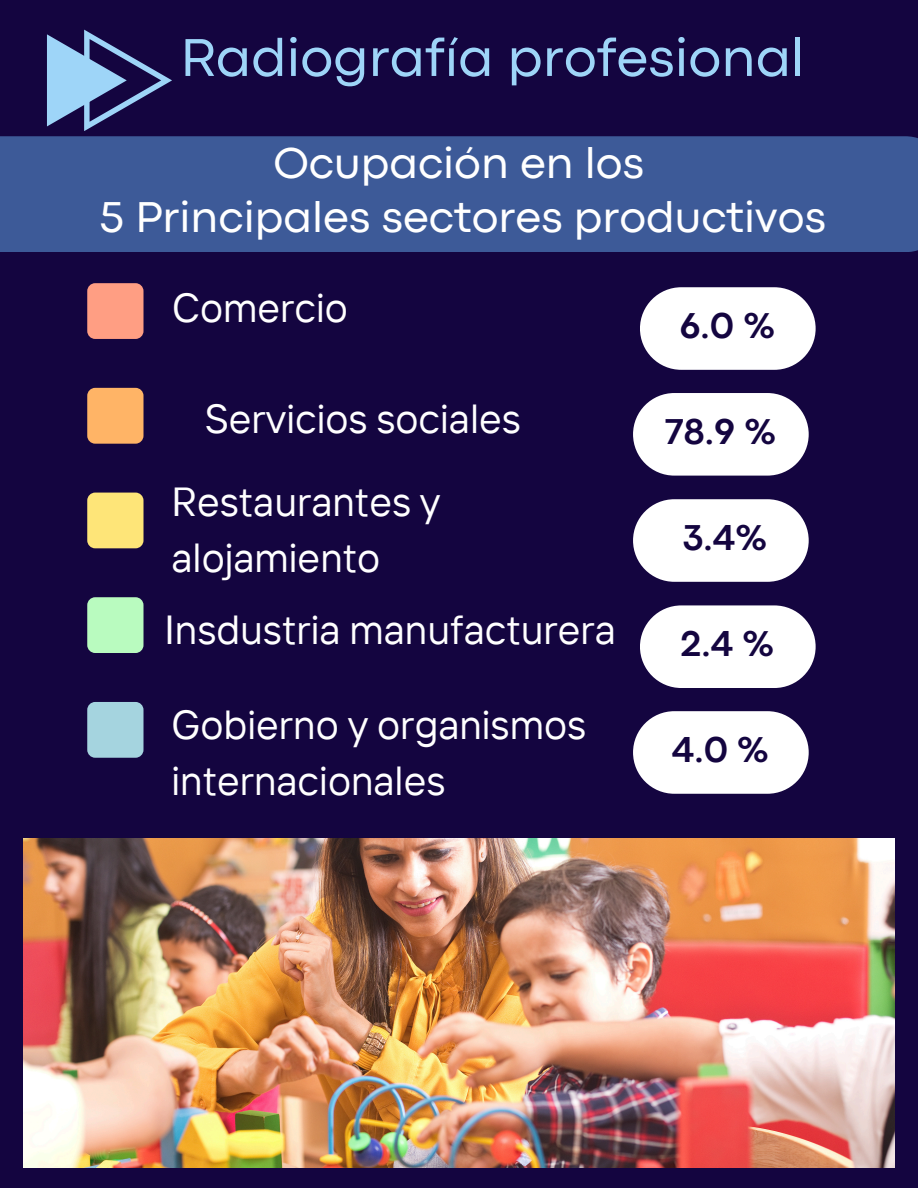
<style>
.page{position:relative;width:918px;height:1188px;background:#140540}
.page>*{position:absolute;margin:0;border:0;box-sizing:border-box;transform-origin:0 0}
.t1{font:55.5px "Codec Pro";color:#9ed5f8}
.t2{font:45px "Codec Pro";color:#fff}
.t3{font:40.5px/56.2px "TT Interphases";color:#fff}
.t4{font:700 37.5px "Codec Pro";color:#140540}
</style>
<div class="page">
<div style="left:0;top:136px;width:918px;height:116px;background:#3d5a98"></div>
<div style="left:87px;top:283px;width:57px;height:56px;background:#ff9e83;border-radius:8px"></div>
<div style="left:87px;top:388px;width:57px;height:56px;background:#ffb466;border-radius:8px"></div>
<div style="left:87px;top:493px;width:57px;height:55px;background:#fee578;border-radius:8px"></div>
<div style="left:87px;top:597px;width:57px;height:56px;background:#b9fbbf;border-radius:8px"></div>
<div style="left:87px;top:702px;width:57px;height:56px;background:#a5d4df;border-radius:8px"></div>
<img style="left:23px;top:839px;width:872px;height:329px">
<svg style="left:47px;top:30px;width:125px;height:101px"></svg>
<div style="left:640px;top:287px;width:176px;height:83px;background:#fff;border-radius:41px"></div>
<div style="left:640px;top:605px;width:176px;height:83px;background:#fff;border-radius:41px"></div>
<div style="left:633px;top:711px;width:176px;height:83px;background:#fff;border-radius:41px"></div>
<div style="left:633px;top:499px;width:176px;height:83px;background:#fff;border-radius:41px"></div>
<div style="left:633px;top:393px;width:176px;height:83px;background:#fff;border-radius:41px"></div>
<h2 class="t1" style="left:180px;top:38px;width:626px">Radiografía profesional</h2>
<h2 class="t2" style="left:273px;top:148px;width:372px">Ocupación en los</h2>
<h2 class="t2" style="left:99px;top:202px;width:729px">5 Principales sectores productivos</h2>
<h2 class="t3" style="left:172px;top:278px;width:177px">Comercio</h2>
<p class="t3" style="left:205px;top:390px;width:317px">Servicios sociales</p>
<h2 class="t3" style="left:172px;top:473px;width:271px">Restaurantes y alojamiento</h2>
<p class="t3" style="left:165px;top:601px;width:453px">Insdustria manufacturera</p>
<p class="t3" style="left:172px;top:696px;width:416px">Gobierno y organismos internacionales</p>
<h1 class="t4" style="left:680px;top:312px;width:98px">6.0 %</h1>
<p class="t4" style="left:665px;top:418px;width:114px">78.9 %</p>
<h2 class="t4" style="left:683px;top:524px;width:87px">3.4%</h2>
<h2 class="t4" style="left:681px;top:630px;width:96px">2.4 %</h2>
<p class="t4" style="left:672px;top:736px;width:99px">4.0 %</p>
</div>
